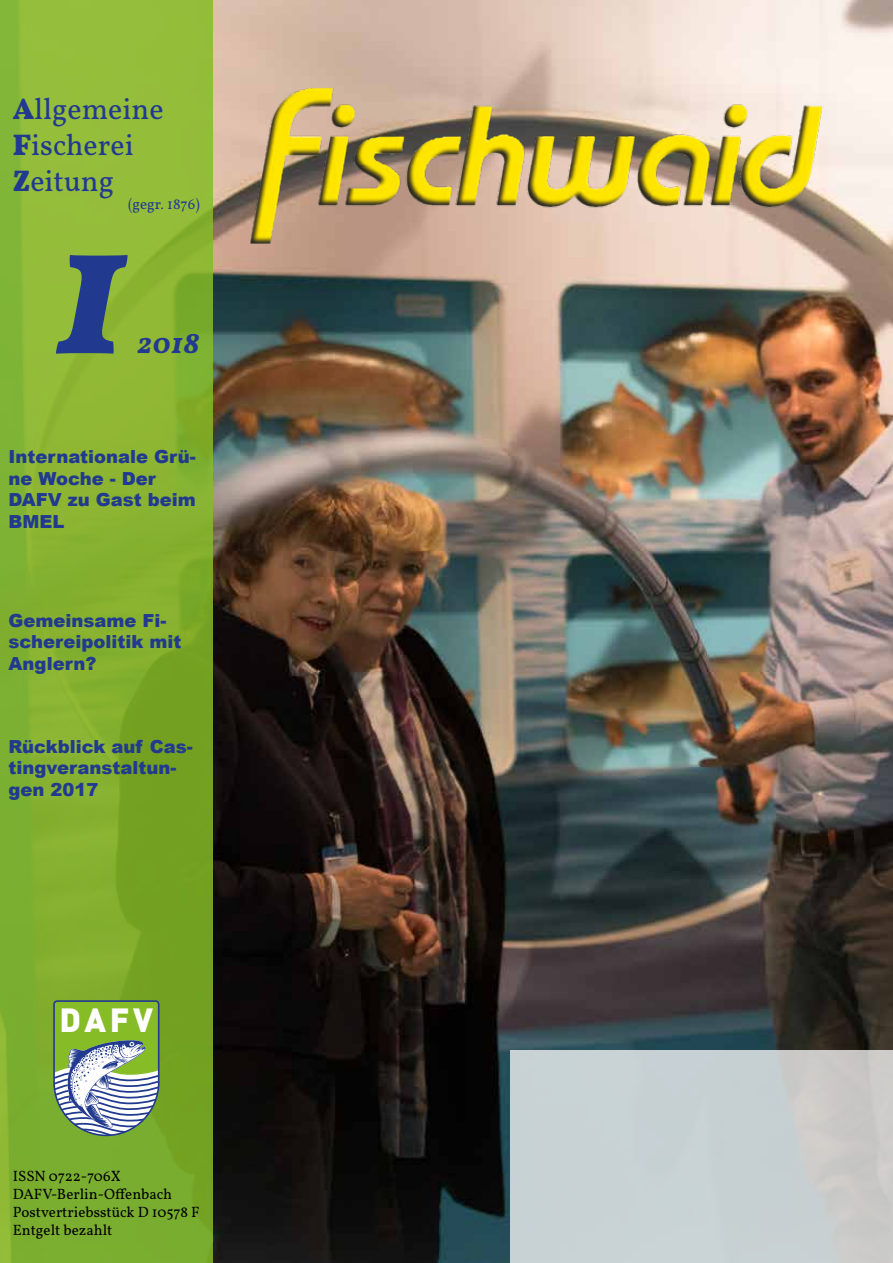
<style>
.page{position:relative;width:893px;height:1263px;background:#fff}
.page>*{position:absolute;margin:0;border:0;box-sizing:border-box;transform-origin:0 0}
.t1{font:italic 600 195px "Vollkorn";color:#213a8f}
.t2{font:33.15px "DIN Black Alternate";color:#fff}
.t3{font:30px/36px "Vollkorn";color:#213a8f}
.t4{font:italic 600 30px "Vollkorn";color:#213a8f}
.t5{font:900 18px/21.6px "Arial";color:#213a8f}
.t6{font:15px/18px "Vollkorn";color:#000}
.t7{font:15px "Vollkorn";color:#213a8f}
.s1{font-weight:700}
</style>
<div class="page">
<img style="left:213px;top:0;width:680px;height:1263px">
<img style="left:250px;top:87px;width:574px;height:157px">
<svg style="left:0;top:0;width:213px;height:1263px;background:#84b130"></svg>
<svg style="left:53px;top:1000px;width:106px;height:136px"></svg>
<div style="left:510px;top:1050px;width:383px;height:213px;background:linear-gradient(to right,#c7d5d9,#c9cac9)"></div>
<h3 class="t3" style="left:13px;top:92px;width:152px"><span class="s1">A</span>llgemeine<br><span class="s1">F</span>ischerei<br><span class="s1">Z</span>eitung</h3>
<p class="t7" style="left:128px;top:194px;width:73px">(gegr. 1876)</p>
<h1 class="t1" style="left:50px;top:163px;width:83px">1</h1>
<h3 class="t4" style="left:137px;top:324px;width:64px">2018</h3>
<p class="t5" style="left:9px;top:445px;width:189px">Internationale Grü&shy;ne Woche - Der<br>DAFV zu Gast beim<br>BMEL</p>
<p class="t5" style="left:9px;top:609px;width:174px">Gemeinsame Fi&shy;schereipolitik mit<br>Anglern?</p>
<p class="t5" style="left:9px;top:735px;width:186px">Rückblick auf Cas&shy;tingveranstaltun&shy;gen 2017</p>
<h2 class="t2" style="left:60px;top:998px;width:95px">DAFV</h2>
<p class="t6" style="left:13px;top:1167px;width:188px">ISSN 0722-706X<br>DAFV-Berlin-Offenbach<br>Postvertriebsstück D 10578 F<br>Entgelt bezahlt</p>
</div>
